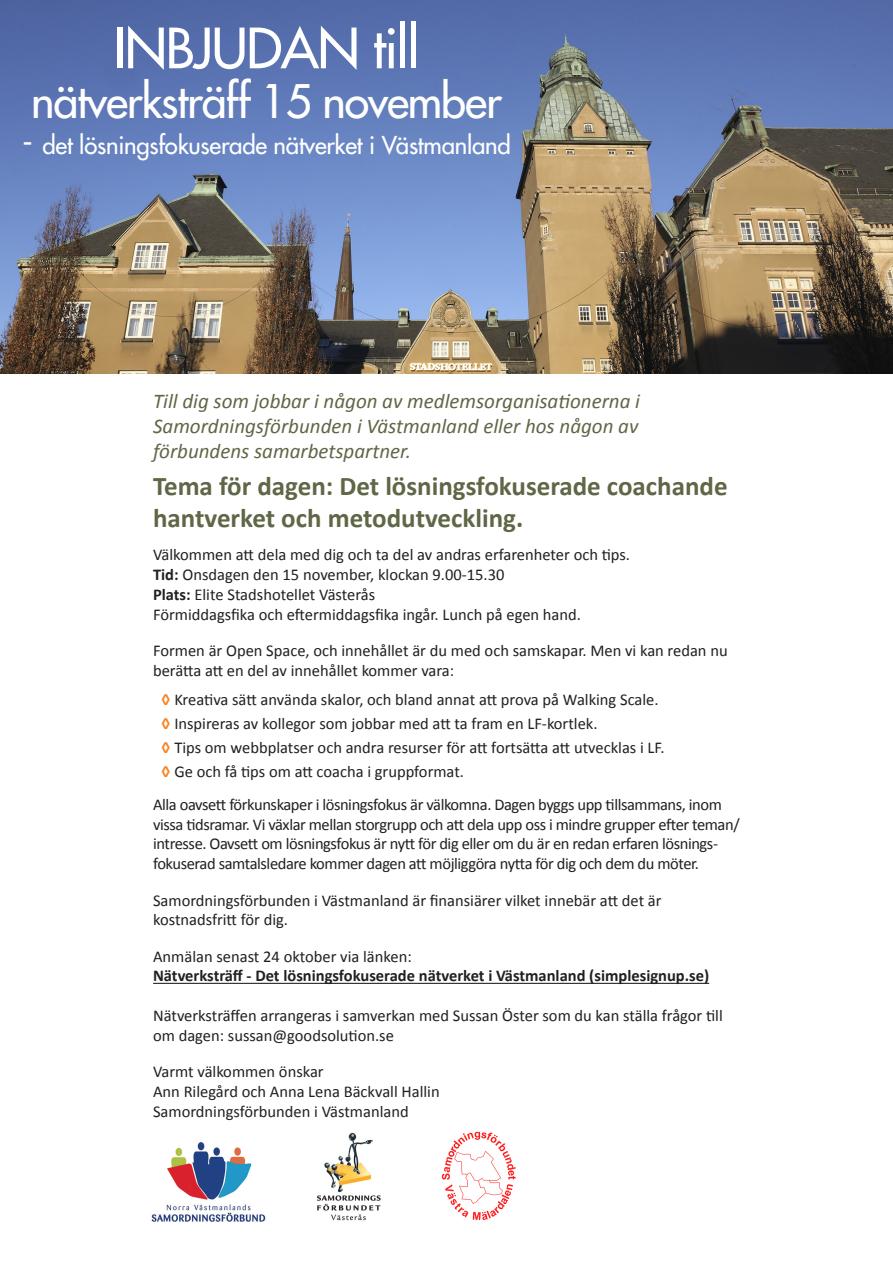
<style>
.page{position:relative;width:893px;height:1263px;background:#fff}
.page>*{position:absolute;margin:0;border:0;box-sizing:border-box;transform-origin:0 0}
.Rubrik_1{font:500 54px "Futura Std";letter-spacing:-.025em;color:#fff}
.Rubrik_1-2{font:500 45px "Futura Std";letter-spacing:-.025em;color:#fff}
.Rubrik_2{font:700 27px/32.4px "Calibri";color:#5f6746}
.Rubrik_1-3{font:500 24px "Futura Std";letter-spacing:-.01em;color:#fff}
.Rubrik_2-2{font:italic 21px "Calibri";color:#5f6746}
.t1{font:16.5px/19.8px "Calibri";color:#231f20}
.t2{font:16.5px/19.8px "Calibri";letter-spacing:-.025em;color:#231f20}
.t3{font:700 16.5px "Calibri";color:#231f20}
.s1{font-size:33px}
.s2{font-weight:700}
.s3{font-weight:700;color:#f58525}
</style>
<div class="page">
<img style="left:0;top:0;width:893px;height:373px">
<hr style="left:153px;top:983px;width:556px;height:1px;background:#231f20">
<img style="left:441px;top:1131px;width:75px;height:90px">
<img style="left:317px;top:1132px;width:64px;height:89px">
<img style="left:151px;top:1142px;width:115px;height:80px">
<h1 class="Rubrik_1" style="left:114px;top:15px;width:307px">INBJUDAN till</h1>
<h1 class="Rubrik_1-2" style="left:31px;top:73px;width:472px">nätverksträff 15 november</h1>
<h1 class="Rubrik_1-3" style="left:22px;top:130px;width:490px"><span class="s1">-</span> det lösningsfokuserade nätverket i Västmanland</h1>
<h2 class="Rubrik_2-2" style="left:153px;top:386px;width:488px">Till dig som jobbar i någon av medlemsorganisationerna i</h2>
<h2 class="Rubrik_2-2" style="left:153px;top:412px;width:487px">Samordningsförbunden i Västmanland eller hos någon av</h2>
<h2 class="Rubrik_2-2" style="left:153px;top:437px;width:259px">förbundens samarbetspartner.</h2>
<h2 class="Rubrik_2" style="left:153px;top:470px;width:576px">Tema för dagen: Det lösningsfokuserade coachande hantverket och metodutveckling.</h2>
<p class="t1" style="left:153px;top:545px;width:479px">Välkommen att dela med dig och ta del av andras erfarenheter och tips.</p>
<p class="t1" style="left:153px;top:565px;width:353px"><span class="s2">Tid:</span> Onsdagen den 15 november, klockan 9.00-15.30</p>
<p class="t1" style="left:153px;top:585px;width:224px"><span class="s2">Plats:</span> Elite Stadshotellet Västerås</p>
<p class="t1" style="left:153px;top:604px;width:429px">Förmiddagsfika och eftermiddagsfika ingår. Lunch på egen hand.</p>
<p class="t1" style="left:153px;top:641px;width:576px">Formen är Open Space, och innehållet är du med och samskapar. Men vi kan redan nu berätta att en del av innehållet kommer vara:</p>
<p class="t1" style="left:162px;top:689px;width:498px"><span class="s3">◊</span> Kreativa sätt använda skalor, och bland annat att prova på Walking Scale.</p>
<p class="t1" style="left:162px;top:713px;width:437px"><span class="s3">◊</span> Inspireras av kollegor som jobbar med att ta fram en LF-kortlek.</p>
<p class="t1" style="left:162px;top:737px;width:505px"><span class="s3">◊</span> Tips om webbplatser och andra resurser för att fortsätta att utvecklas i LF.</p>
<p class="t1" style="left:162px;top:761px;width:304px"><span class="s3">◊</span> Ge och få tips om att coacha i gruppformat.</p>
<p class="t2" style="left:153px;top:794px;width:588px">Alla oavsett förkunskaper i lösningsfokus är välkomna. Dagen byggs upp tillsammans, inom vissa tidsramar. Vi växlar mellan storgrupp och att dela upp oss i mindre grupper efter teman/ intresse. Oavsett om lösningsfokus är nytt för dig eller om du är en redan erfaren lösnings&shy;fokuserad samtalsledare kommer dagen att möjliggöra nytta för dig och dem du möter.</p>
<p class="t1" style="left:153px;top:890px;width:510px">Samordningsförbunden i Västmanland är finansiärer vilket innebär att det är</p>
<p class="t1" style="left:153px;top:910px;width:136px">kostnadsfritt för dig.</p>
<p class="t1" style="left:153px;top:946px;width:260px">Anmälan senast 24 oktober via länken:</p>
<p class="t3" style="left:153px;top:965px;width:558px">Nätverksträff - Det lösningsfokuserade nätverket i Västmanland (simplesignup.se)</p>
<p class="t1" style="left:153px;top:1006px;width:571px">Nätverksträffen arrangeras i samverkan med Sussan Öster som du kan ställa frågor till om dagen: sussan@goodsolution.se</p>
<p class="t1" style="left:153px;top:1062px;width:172px">Varmt välkommen önskar</p>
<p class="t1" style="left:153px;top:1082px;width:288px">Ann Rilegård och Anna Lena Bäckvall Hallin</p>
<p class="t1" style="left:153px;top:1101px;width:257px">Samordningsförbunden i Västmanland</p>
</div>
